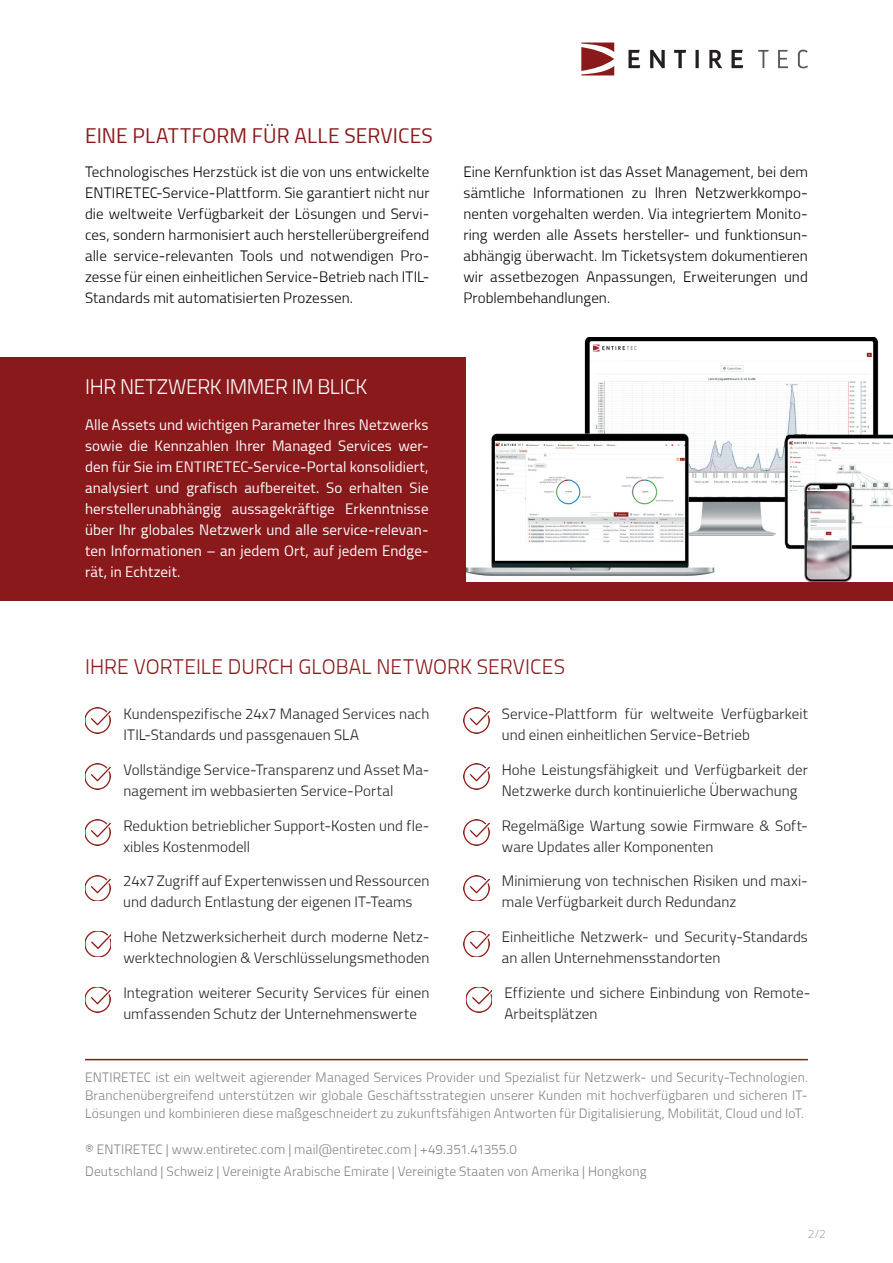
<style>
.page{position:relative;width:893px;height:1263px;background:#fff}
.page>*{position:absolute;margin:0;border:0;box-sizing:border-box;transform-origin:0 0}
.t1{font:300 21px "ENTIRETEC";letter-spacing:.005em;color:#8a191c}
.t2{font:21px "ENTIRETEC";letter-spacing:.005em;color:#8a191c}
.t3{font:300 21px "ENTIRETEC";letter-spacing:-.025em;color:#fff}
.t4{font:300 15px/21px "ENTIRETEC";letter-spacing:.005em;color:#231f20}
.t5{font:300 15px/21px "ENTIRETEC";letter-spacing:.005em;color:#000;text-align:justify}
.t6{font:15px/21px "ENTIRETEC";letter-spacing:.005em;color:#fff;text-align:justify}
.t7{font:300 13.5px/18px "ENTIRETEC";letter-spacing:.01em;color:#808285;text-align:justify}
.t8{font:100 12px "Titillium";color:#808285}
</style>
<div class="page">
<svg style="left:758px;top:50px;width:50px;height:18px"></svg>
<svg style="left:628px;top:50px;width:115px;height:18px"></svg>
<svg style="left:581px;top:43px;width:33px;height:32px"></svg>
<hr style="left:85px;top:1059px;width:723px;height:1px;background:#8a191c">
<div style="left:0;top:357px;width:893px;height:244px;background:#8a191c"></div>
<img style="left:463px;top:708px;width:26px;height:25px">
<img style="left:463px;top:764px;width:26px;height:25px">
<img style="left:463px;top:819px;width:26px;height:26px">
<img style="left:463px;top:875px;width:26px;height:26px">
<img style="left:464px;top:931px;width:25px;height:26px">
<img style="left:85px;top:875px;width:26px;height:26px">
<img style="left:85px;top:708px;width:26px;height:25px">
<img style="left:85px;top:764px;width:26px;height:25px">
<img style="left:85px;top:819px;width:26px;height:26px">
<img style="left:466px;top:987px;width:26px;height:26px">
<img style="left:85px;top:931px;width:26px;height:26px">
<img style="left:85px;top:987px;width:26px;height:26px">
<img style="left:466px;top:337px;width:413px;height:244px">
<img style="left:519px;top:357px;width:374px;height:224px">
<h1 class="t2" style="left:85px;top:124px;width:349px">EINE PLATTFORM FÜR ALLE SERVICES</h1>
<p class="t5" style="left:85px;top:161px;width:346px">Technologisches Herzstück ist die von uns entwickelte ENTIRETEC-Service-Plattform. Sie garantiert nicht nur die weltweite Verfügbarkeit der Lösungen und Servi&shy;ces, sondern harmonisiert auch herstellerübergreifend alle service-relevanten Tools und notwendigen Pro&shy;zesse für einen einheitlichen Service-Betrieb nach ITIL-Standards mit automatisierten Prozessen.</p>
<h1 class="t3" style="left:85px;top:375px;width:283px">IHR NETZWERK IMMER IM BLICK</h1>
<p class="t6" style="left:85px;top:414px;width:345px">Alle Assets und wichtigen Parameter Ihres Netzwerks sowie die Kennzahlen Ihrer Managed Services wer&shy;den für Sie im ENTIRETEC-Service-Portal konsolidiert, analysiert und grafisch aufbereitet. So erhalten Sie herstellerunabhängig aussagekräftige Erkenntnisse über Ihr globales Netzwerk und alle service-relevan&shy;ten Informationen – an jedem Ort, auf jedem Endge&shy;rät, in Echtzeit.</p>
<p class="t5" style="left:463px;top:161px;width:346px">Eine Kernfunktion ist das Asset Management, bei dem sämtliche Informationen zu Ihren Netzwerkkompo&shy;nenten vorgehalten werden. Via integriertem Monito&shy;ring werden alle Assets hersteller- und funktionsun&shy;abhängig überwacht. Im Ticketsystem dokumentieren wir assetbezogen Anpassungen, Erweiterungen und Problembehandlungen.</p>
<h1 class="t1" style="left:85px;top:654px;width:481px">IHRE VORTEILE DURCH GLOBAL NETWORK SERVICES</h1>
<p class="t4" style="left:502px;top:703px;width:308px">Service-Plattform für weltweite Verfügbarkeit und einen einheitlichen Service-Betrieb</p>
<p class="t4" style="left:502px;top:759px;width:308px">Hohe Leistungsfähigkeit und Verfügbarkeit der<br>Netzwerke durch kontinuierliche Überwachung</p>
<p class="t4" style="left:502px;top:815px;width:308px">Regelmäßige Wartung sowie Firmware &amp; Soft&shy;ware Updates aller Komponenten</p>
<p class="t4" style="left:502px;top:871px;width:308px">Minimierung von technischen Risiken und maxi&shy;male Verfügbarkeit durch Redundanz</p>
<p class="t4" style="left:502px;top:927px;width:308px">Einheitliche Netzwerk- und Security-Standards an allen Unternehmensstandorten</p>
<p class="t4" style="left:123px;top:703px;width:308px">Kundenspezifische 24x7 Managed Services nach<br>ITIL-Standards und passgenauen SLA</p>
<p class="t4" style="left:123px;top:759px;width:308px">Vollständige Service-Transparenz und Asset Ma&shy;nagement im webbasierten Service-Portal</p>
<p class="t4" style="left:123px;top:815px;width:308px">Reduktion betrieblicher Support-Kosten und fle&shy;xibles Kostenmodell</p>
<p class="t4" style="left:123px;top:871px;width:308px">24x7 Zugriff auf Expertenwissen und Ressourcen und dadurch Entlastung der eigenen IT-Teams</p>
<p class="t4" style="left:123px;top:927px;width:308px">Hohe Netzwerksicherheit durch moderne Netz&shy;werktechnologien &amp; Verschlüsselungsmethoden</p>
<p class="t4" style="left:123px;top:982px;width:308px">Integration weiterer Security Services für einen umfassenden Schutz der Unternehmenswerte</p>
<p class="t4" style="left:504px;top:982px;width:308px">Effiziente und sichere Einbindung von Remote-<br>Arbeitsplätzen</p>
<p class="t7" style="left:85px;top:1068px;width:724px">ENTIRETEC ist ein weltweit agierender Managed Services Provider und Spezialist für Netzwerk- und Security-Technologien.<br>Branchenübergreifend unterstützen wir globale Geschäftsstrategien unserer Kunden mit hochverfügbaren und sicheren IT-Lösungen und kombinieren diese maßgeschneidert zu zukunftsfähigen Antworten für Digitalisierung, Mobilität, Cloud und IoT.</p>
<p class="t7" style="left:85px;top:1138px;width:563px;line-height:22.2px">® ENTIRETEC | www.entiretec.com | mail@entiretec.com | +49.351.41355.0<br>Deutschland | Schweiz | Vereinigte Arabische Emirate | Vereinigte Staaten von Amerika | Hongkong</p>
<p class="t8" style="left:808px;top:1225px;width:20px">2/2</p>
</div>
